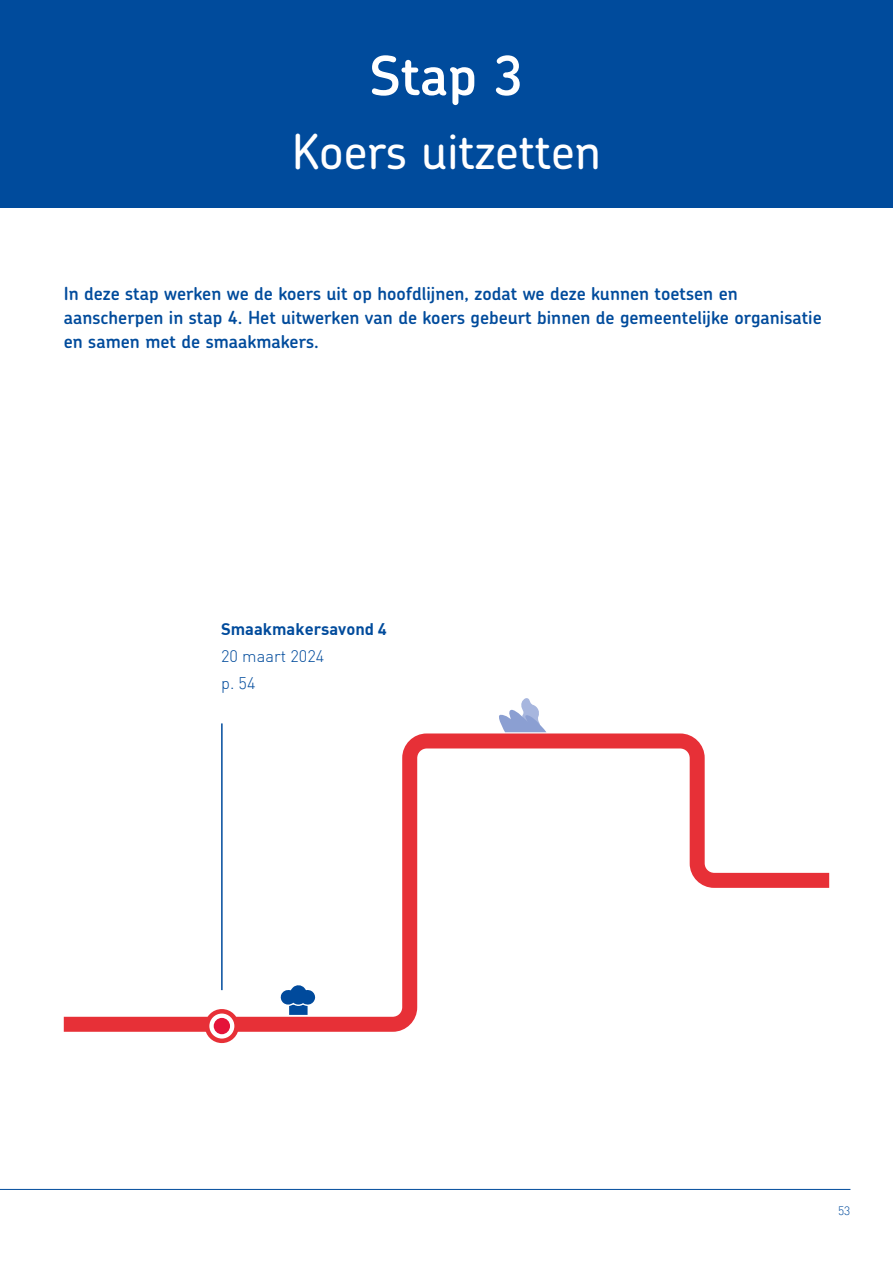
<style>
.page{position:relative;width:893px;height:1263px;background:#fff}
.page>*{position:absolute;margin:0;border:0;box-sizing:border-box;transform-origin:0 0}
.t1{font:600 54px "Chevin";color:#fff}
.t2{font:500 48px "Chevin";color:#fff}
.t3{font:600 18px/24px "Chevin";color:#004b9c}
.t4{font:16.5px "DIN Bold";color:#004b9c}
.t5{font:300 16.5px/27px "DIN";color:#004b9c}
.t6{font:300 12px "DIN";color:#004b9c}
</style>
<div class="page">
<hr style="left:0;top:1189px;width:850px;height:1px;background:#004b9c">
<div style="left:0;top:0;width:892px;height:208px;background:#004b9c"></div>
<hr style="left:221px;top:723px;width:2px;height:267px;background:#004b9c">
<svg style="left:63px;top:726px;width:767px;height:312px"></svg>
<svg style="left:207px;top:1011px;width:30px;height:30px"></svg>
<div style="left:205px;top:1009px;width:34px;height:34px;border:4px solid #e73037;border-radius:50%"></div>
<div style="left:214px;top:1018px;width:16px;height:16px;background:#e5133a;border-radius:50%"></div>
<svg style="left:495px;top:698px;width:51px;height:34px"></svg>
<svg style="left:280px;top:984px;width:35px;height:31px"></svg>
<h1 class="t1" style="left:369px;top:41px;width:156px">Stap 3</h1>
<h2 class="t2" style="left:292px;top:121px;width:311px">Koers uitzetten</h2>
<p class="t3" style="left:64px;top:281px;width:759px">In deze stap werken we de koers uit op hoofdlijnen, zodat we deze kunnen toetsen en aanscherpen in stap 4. Het uitwerken van de koers gebeurt binnen de gemeentelijke organisatie en samen met de smaakmakers.</p>
<p class="t4" style="left:221px;top:618px;width:167px">Smaakmakersavond 4</p>
<p class="t5" style="left:221px;top:642px;width:105px">20 maart 2024 p. 54</p>
<p class="t6" style="left:838px;top:1203px;width:14px">53</p>
</div>
